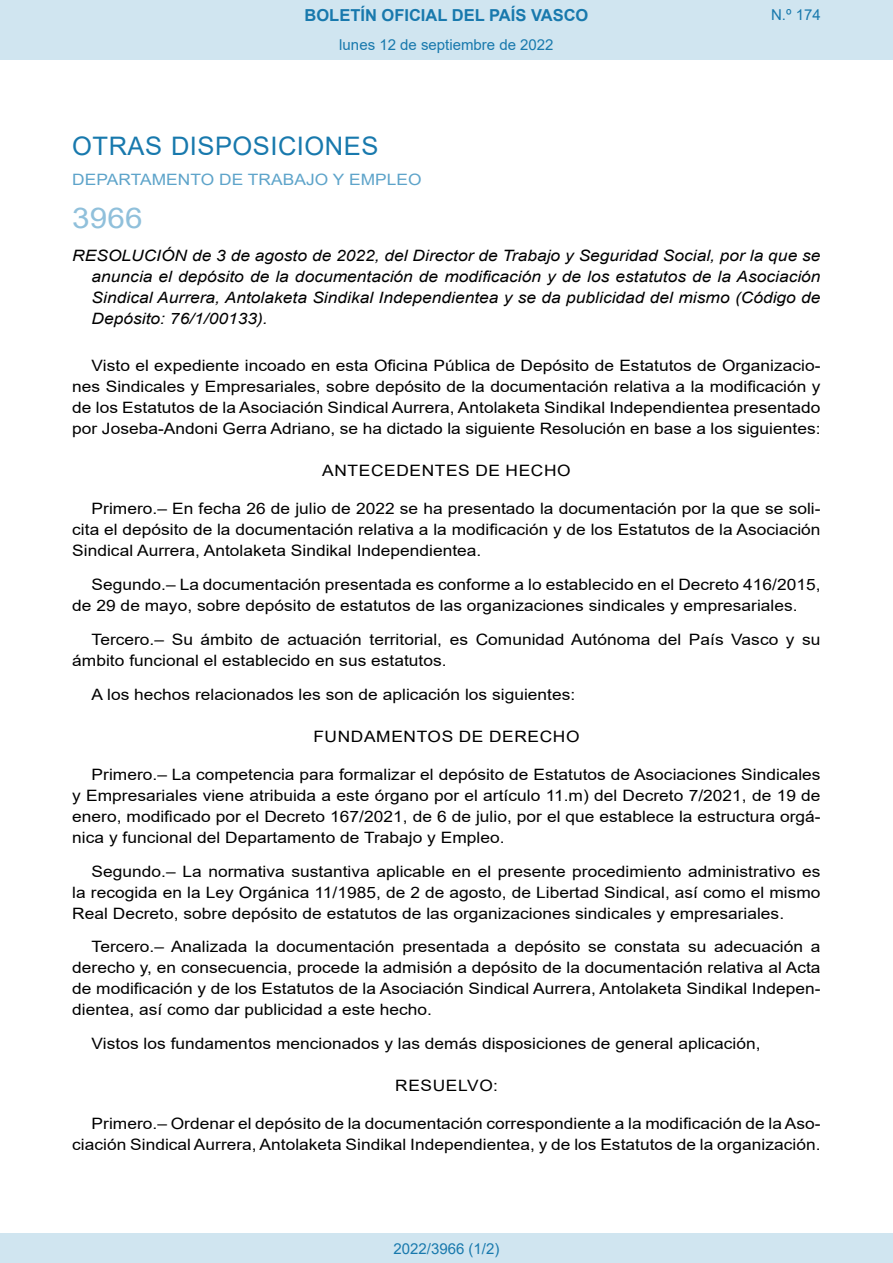
<style>
.page{position:relative;width:893px;height:1263px;background:#fff}
.page>*{position:absolute;margin:0;border:0;box-sizing:border-box;transform-origin:0 0}
.BOPVOrden{font:28.5px "Arial";color:#90c0db;scale:1.11 1}
.BOPVSeccion{font:25.5px "Arial";letter-spacing:.02em;color:#1879ad}
.t1{font:700 16.5px "Arial";color:#1879ad}
.BOPVDetalle{font:15.6px/21px "Arial";color:#000;text-align:justify;scale:1.11 1}
.BOPVTitulo{font:italic 15.6px/21px "Arial";color:#000;text-align:justify;scale:1.11 1}
.BOPVClave{font:15.6px "Arial";letter-spacing:.035em;color:#000;scale:1.11 1}
.BOPVOrganismo{font:15.6px "Arial";letter-spacing:.005em;color:#5ea4ca;scale:1.11 1}
.Paginacion_Centro{font:15px "Arial";color:#1879ad}
</style>
<div class="page">
<div style="left:0;top:0;width:893px;height:60px;background:#d0e5f0"></div>
<div style="left:0;top:1233px;width:893px;height:30px;background:#d0e5f0"></div>
<p class="t1" style="left:305px;top:3px;width:285px">BOLETÍN OFICIAL DEL PAÍS VASCO</p>
<p class="Paginacion_Centro" style="left:339px;top:35px;width:216px">lunes 12 de septiembre de 2022</p>
<p class="Paginacion_Centro" style="left:771px;top:5px;width:51px">N.º 174</p>
<p class="BOPVSeccion" style="left:72px;top:128px;width:308px">OTRAS DISPOSICIONES</p>
<p class="BOPVOrganismo" style="left:72px;top:169px;width:316px">DEPARTAMENTO DE TRABAJO Y EMPLEO</p>
<p class="BOPVOrden" style="left:72px;top:198px;width:65px">3966</p>
<p class="BOPVTitulo" style="left:92px;top:246px;width:658px;text-indent:-19px">RESOLUCIÓN de 3 de agosto de 2022, del Director de Trabajo y Seguridad Social, por la que se anuncia el depósito de la documentación de modificación y de los estatutos de la Asociación Sindical Aurrera, Antolaketa Sindikal Independientea y se da publicidad del mismo (Código de Depósito: 76/1/00133).</p>
<p class="BOPVDetalle" style="left:72px;top:355px;width:676px;text-indent:19px">Visto el expediente incoado en esta Oficina Pública de Depósito de Estatutos de Organizacio&shy;nes Sindicales y Empresariales, sobre depósito de la documentación relativa a la modificación y de los Estatutos de la Asociación Sindical Aurrera, Antolaketa Sindikal Independientea presentado por Joseba-Andoni Gerra Adriano, se ha dictado la siguiente Resolución en base a los siguientes:</p>
<p class="BOPVClave" style="left:322px;top:460px;width:225px">ANTECEDENTES DE HECHO</p>
<p class="BOPVDetalle" style="left:72px;top:498px;width:676px;text-indent:19px">Primero.– En fecha 26 de julio de 2022 se ha presentado la documentación por la que se soli&shy;cita el depósito de la documentación relativa a la modificación y de los Estatutos de la Asociación Sindical Aurrera, Antolaketa Sindikal Independientea.</p>
<p class="BOPVDetalle" style="left:72px;top:574px;width:676px;text-indent:19px">Segundo.– La documentación presentada es conforme a lo establecido en el Decreto 416/2015, de 29 de mayo, sobre depósito de estatutos de las organizaciones sindicales y empresariales.</p>
<p class="BOPVDetalle" style="left:72px;top:629px;width:676px;text-indent:19px">Tercero.– Su ámbito de actuación territorial, es Comunidad Autónoma del País Vasco y su ámbito funcional el establecido en sus estatutos.</p>
<p class="BOPVDetalle" style="left:92px;top:683px;width:437px">A los hechos relacionados les son de aplicación los siguientes:</p>
<p class="BOPVClave" style="left:313px;top:726px;width:241px">FUNDAMENTOS DE DERECHO</p>
<p class="BOPVDetalle" style="left:72px;top:764px;width:676px;text-indent:19px">Primero.– La competencia para formalizar el depósito de Estatutos de Asociaciones Sindicales y Empresariales viene atribuida a este órgano por el artículo 11.m) del Decreto 7/2021, de 19 de enero, modificado por el Decreto 167/2021, de 6 de julio, por el que establece la estructura orgá&shy;nica y funcional del Departamento de Trabajo y Empleo.</p>
<p class="BOPVDetalle" style="left:72px;top:860px;width:676px;text-indent:19px">Segundo.– La normativa sustantiva aplicable en el presente procedimiento administrativo es la recogida en la Ley Orgánica 11/1985, de 2 de agosto, de Libertad Sindical, así como el mismo Real Decreto, sobre depósito de estatutos de las organizaciones sindicales y empresariales.</p>
<p class="BOPVDetalle" style="left:72px;top:936px;width:676px;text-indent:19px">Tercero.– Analizada la documentación presentada a depósito se constata su adecuación a derecho y, en consecuencia, procede la admisión a depósito de la documentación relativa al Acta de modificación y de los Estatutos de la Asociación Sindical Aurrera, Antolaketa Sindikal Indepen&shy;dientea, así como dar publicidad a este hecho.</p>
<p class="BOPVDetalle" style="left:92px;top:1033px;width:604px">Vistos los fundamentos mencionados y las demás disposiciones de general aplicación,</p>
<p class="BOPVClave" style="left:395px;top:1075px;width:94px">RESUELVO:</p>
<p class="BOPVDetalle" style="left:72px;top:1113px;width:676px;text-align:right">Primero.– Ordenar el depósito de la documentación correspondiente a la modificación de la Aso&shy;ciación Sindical Aurrera, Antolaketa Sindikal Independientea, y de los Estatutos de la organización.</p>
<p class="Paginacion_Centro" style="left:393px;top:1238px;width:107px">2022/3966 (1/2)</p>
</div>
